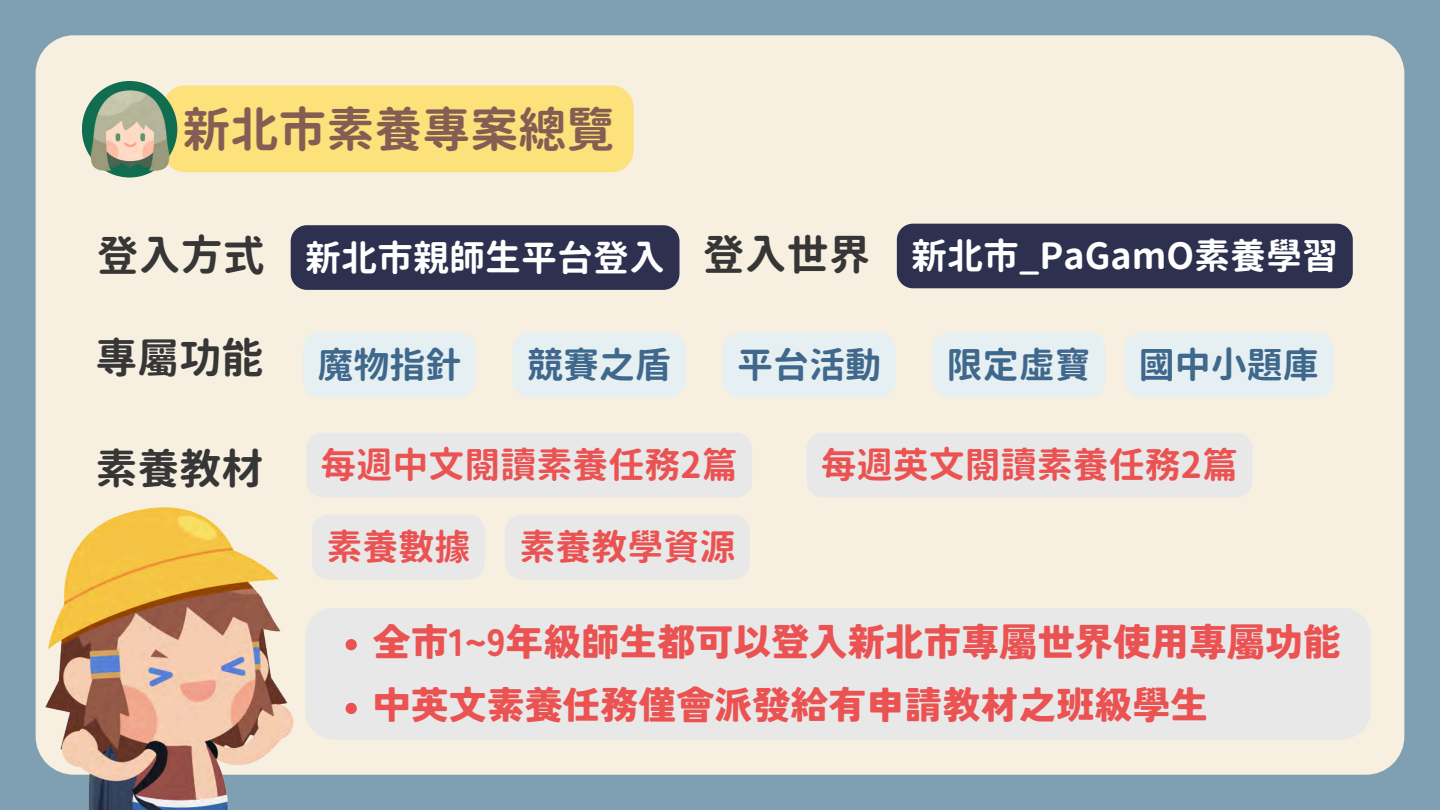
<style>
.page{position:relative;width:1440px;height:810px;background:#7f9fb2}
.page>*{position:absolute;margin:0;border:0;box-sizing:border-box;transform-origin:0 0}
.t1{font:700 48px "Gen Jyuu Gothic";color:#865d53}
.t2{font:700 42px "Gen Jyuu Gothic";color:#373636}
.t3{font:900 38px "Tsunagi Gothic";color:#eb5353}
.t4{font:700 36px "Gen Jyuu Gothic";color:#eb5353}
.t5{font:700 36px "Gen Jyuu Gothic";color:#fff}
.t6{font:700 36px "Gen Jyuu Gothic";color:#3f688c}
</style>
<div class="page">
<div style="left:36px;top:35px;width:1368px;height:740px;background:#f7efdf"></div>
<div style="left:163px;top:86px;width:471px;height:86px;background:#fde17b;border-radius:22px"></div>
<img style="left:82px;top:86px;width:97px;height:91px">
<div style="left:291px;top:225px;width:388px;height:65px;background:#2d304e"></div>
<div style="left:306px;top:433px;width:446px;height:64px;background:#e9e8e9;border-radius:16px"></div>
<div style="left:303px;top:333px;width:173px;height:64px;background:#e6eff2"></div>
<div style="left:513px;top:333px;width:173px;height:64px;background:#e6eff2"></div>
<div style="left:505px;top:515px;width:245px;height:64px;background:#e9e8e9"></div>
<div style="left:398px;top:515px;width:87px;height:64px;background:#e9e8e9"></div>
<div style="left:723px;top:333px;width:172px;height:64px;background:#e6eff2"></div>
<div style="left:932px;top:333px;width:173px;height:64px;background:#e6eff2"></div>
<div style="left:897px;top:224px;width:456px;height:64px;background:#2d304e;border-radius:16px"></div>
<img style="left:35px;top:476px;width:363px;height:334px">
<div style="left:305px;top:608px;width:1066px;height:131px;background:#e9e8e9"></div>
<svg style="left:346px;top:639px;width:11px;height:11px"></svg>
<svg style="left:346px;top:703px;width:11px;height:11px"></svg>
<div style="left:807px;top:433px;width:446px;height:64px;background:#e9e8e9;border-radius:16px"></div>
<div style="left:1124px;top:333px;width:209px;height:64px;background:#e6eff2"></div>
<p class="t1" style="left:182px;top:95px;width:434px">新北市素養專案總覽</p>
<h2 class="t2" style="left:97px;top:225px;width:170px">登入方式</h2>
<p class="t5" style="left:305px;top:232px;width:361px">新北市親師生平台登入</p>
<h2 class="t2" style="left:96px;top:328px;width:170px">專屬功能</h2>
<p class="t6" style="left:317px;top:339px;width:145px">魔物指針</p>
<p class="t6" style="left:527px;top:339px;width:145px">競賽之盾</p>
<p class="t2" style="left:703px;top:225px;width:169px">登入世界</p>
<p class="t5" style="left:911px;top:230px;width:428px">新北市_PaGamO素養學習</p>
<p class="t6" style="left:737px;top:339px;width:145px">平台活動</p>
<h2 class="t6" style="left:947px;top:339px;width:145px">限定虛寶</h2>
<p class="t6" style="left:1139px;top:339px;width:181px">國中小題庫</p>
<h2 class="t2" style="left:96px;top:439px;width:170px">素養教材</h2>
<p class="t4" style="left:321px;top:439px;width:419px">每週中文閱讀素養任務2篇</p>
<p class="t4" style="left:326px;top:521px;width:145px">素養數據</p>
<p class="t4" style="left:519px;top:521px;width:217px">素養教學資源</p>
<p class="t4" style="left:821px;top:439px;width:419px">每週英文閱讀素養任務2篇</p>
<p class="t3" style="left:373px;top:622px;width:970px">全市1~9年級師生都可以登入新北市專屬世界使用專屬功能</p>
<p class="t3" style="left:373px;top:686px;width:837px">中英文素養任務僅會派發給有申請教材之班級學生</p>
</div>
